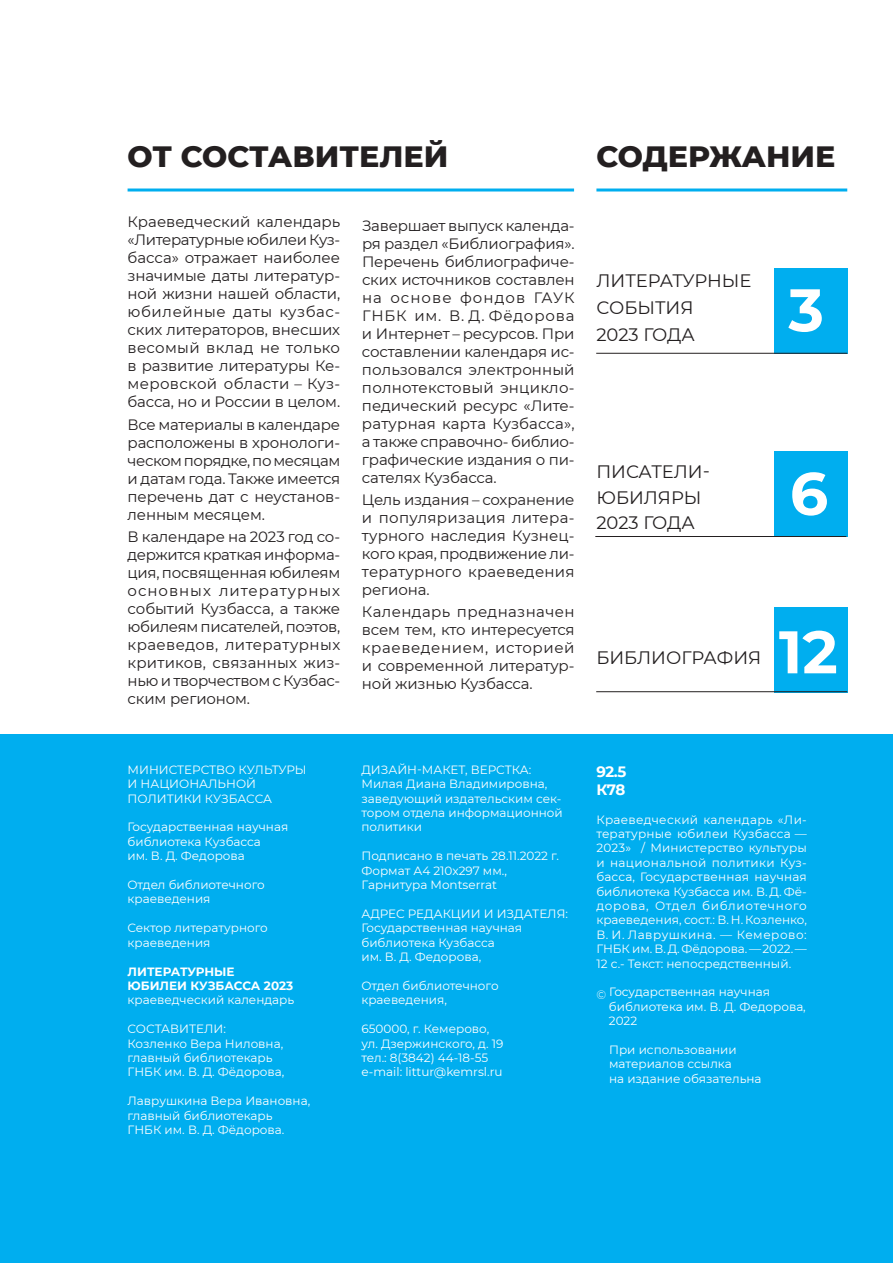
<style>
.page{position:relative;width:893px;height:1263px;background:#fff}
.page>*{position:absolute;margin:0;border:0;box-sizing:border-box;transform-origin:0 0}
.t1{font:700 60px "Montserrat";color:#fff}
.t2{font:800 30px "Montserrat";color:#231f20}
.t3{font:18px/27px "Montserrat";color:#231f20}
.t4{font:15px/18px "Montserrat";letter-spacing:-.01em;color:#231f20;text-align:justify}
.t5{font:700 15px/18px "Montserrat";color:#fff}
.t6{font:12px/14.4px "Montserrat";color:#fff}
.t7{font:700 12px/14.4px "Montserrat";letter-spacing:-.005em;color:#fff}
.s1{font-weight:300}
</style>
<div class="page">
<div style="left:0;top:735px;width:893px;height:528px;background:#00aeef"></div>
<hr style="left:128px;top:188px;width:446px;height:3px;background:#00aeef">
<hr style="left:596px;top:188px;width:251px;height:3px;background:#00aeef">
<div style="left:774px;top:269px;width:73px;height:85px;background:#00aeef"></div>
<div style="left:774px;top:452px;width:73px;height:85px;background:#00aeef"></div>
<div style="left:774px;top:607px;width:73px;height:85px;background:#00aeef"></div>
<hr style="left:596px;top:353px;width:251px;height:1px;background:#231f20">
<hr style="left:595px;top:536px;width:251px;height:1px;background:#231f20">
<hr style="left:596px;top:691px;width:251px;height:1px;background:#231f20">
<h2 class="t2" style="left:128px;top:135px;width:322px">от составителей</h2>
<h2 class="t2" style="left:596px;top:135px;width:241px">содержание</h2>
<p class="t4" style="left:128px;top:212px;width:214px">Краеведческий календарь «Литературные юбилеи Куз&shy;басса» отражает наиболее значимые даты литератур&shy;ной жизни нашей области, юбилейные даты кузбас&shy;ских литераторов, внесших весомый вклад не только в развитие литературы Ке&shy;меровской области – Куз&shy;басса, но и России в целом.</p>
<p class="t4" style="left:128px;top:415px;width:214px">Все материалы в календаре расположены в хронологи&shy;ческом порядке, по месяцам и датам года. Также имеется перечень дат с неустанов&shy;ленным месяцем.</p>
<p class="t4" style="left:128px;top:527px;width:214px">В календаре на 2023 год со&shy;держится краткая информа&shy;ция, посвященная юбилеям основных литературных событий Кузбасса, а также юбилеям писателей, поэтов, краеведов, литературных критиков, связанных жиз&shy;нью и творчеством с Кузбас&shy;ским регионом.</p>
<p class="t4" style="left:362px;top:216px;width:214px;text-align:left">Завершает выпуск календа&shy;ря раздел «Б иблиография».<br>Перечень библиографиче&shy;ских источников составлен на основе фондов ГАУК<br>ГНБК</p>
<p class="t4" style="left:362px;top:306px;width:214px;text-indent:52px">им. В. Д. Фёдорова и И нтернет – ресурсов. При составлении календаря ис&shy;пользовался электронный полнотекстовый энцикло&shy;педический ресурс «Лите&shy;ратурная карта Кузбасса», а также справочно- библио&shy;графические издания о пи&shy;сателях Кузбасса.</p>
<p class="t4" style="left:362px;top:490px;width:214px">Цель издания – сохранение и популяризация литера&shy;турного наследия Кузнец&shy;кого края, продвижение ли&shy;тературного краеведения региона.</p>
<p class="t4" style="left:362px;top:602px;width:214px">Календарь предназначен всем тем, кто интересуется краеведением, историей и современной литератур&shy;ной жизнью Кузбасса.</p>
<p class="t3" style="left:596px;top:266px;width:156px">Литературные события<br>2023 года</p>
<h1 class="t1" style="left:788px;top:267px;width:37px">3</h1>
<p class="t3" style="left:596px;top:458px;width:115px;line-height:25.5px">Писатели&shy;юбиляры<br>2023 года</p>
<h1 class="t1" style="left:790px;top:450px;width:40px">6</h1>
<p class="t3" style="left:596px;top:643px;width:166px">Библиография</p>
<h1 class="t1" style="left:779px;top:609px;width:60px">12</h1>
<p class="t6" style="left:128px;top:762px;width:181px">Министерство культуры и национальной<br>п олитики Кузбасса</p>
<p class="t6" style="left:128px;top:819px;width:162px">Государственная научная библиотека Кузбасса<br>им. В. Д. Федорова</p>
<p class="t6" style="left:128px;top:877px;width:139px">Отдел библиотечного краеведения</p>
<p class="t6" style="left:128px;top:920px;width:142px">Сектор литературного краеведения</p>
<p class="t7" style="left:128px;top:963px;width:167px">Литературные юбилеи Кузбасса 2023</p>
<p class="t6" style="left:128px;top:992px;width:168px">краеведческий календарь</p>
<p class="t6" style="left:128px;top:1021px;width:157px">Составители:<br>Козленко Вера Н иловна, главный библиотекарь<br>ГНБК</p>
<p class="t6" style="left:165px;top:1064px;width:121px">им. В. Д. Фёдорова,</p>
<p class="t6" style="left:128px;top:1093px;width:184px">Лаврушкина Вера И вановна, главный библиотекарь<br>ГНБК</p>
<p class="t6" style="left:165px;top:1122px;width:121px">им. В. Д. Фёдорова.</p>
<p class="t6" style="left:361px;top:762px;width:203px">дизайн-макет, верстка:<br>Милая Диана Владимировна, заведующий издательским сек&shy;тором отдела информационной политики</p>
<p class="t6" style="left:361px;top:848px;width:199px">Подписано в печать 28.11.2022 г.<br>Формат А4 210х297 мм.,<br>Гарнитура Montserrat</p>
<p class="t6" style="left:361px;top:906px;width:208px">Адрес редакции и издателя:<br>Государственная научная библиотека Кузбасса<br>им. В. Д. Федорова,</p>
<p class="t6" style="left:361px;top:978px;width:139px">Отдел библиотечного краеведения,</p>
<p class="t6" style="left:361px;top:1021px;width:143px">650000, г. Кемерово, ул. Дзержинского, д. 19 тел.: 8(3842) 44-18-55 e-mail: littur@kemrsl.ru</p>
<p class="t5" style="left:596px;top:762px;width:31px">92.5<br>К78</p>
<p class="t6" style="left:596px;top:812px;width:212px;text-align:justify">Краеведческий календарь «Ли&shy;тературные юбилеи Кузбасса — 2023» / Министерство культуры и национальной политики Куз&shy;басса, Государственная научная библиотека Кузбасса им. В. Д. Фё&shy;дорова, Отдел библиотечного краеведения, сост.: В. Н . Козленко, В. И. Лаврушкина. — Кемерово:<br>ГНБК</p>
<p class="t6" style="left:596px;top:941px;width:212px;text-indent:36px">им. В. Д. Фёдорова.—2022.—<br>12 с.- Текст: непосредственный.</p>
<p class="t6" style="left:609px;top:984px;width:198px;text-indent:-13px"><span class="s1">©</span> Государственная научная библиотека им. В. Д. Федорова,<br>2022</p>
<p class="t6" style="left:609px;top:1042px;width:154px">При использовании материалов ссылка<br>на издание обязательна</p>
</div>
